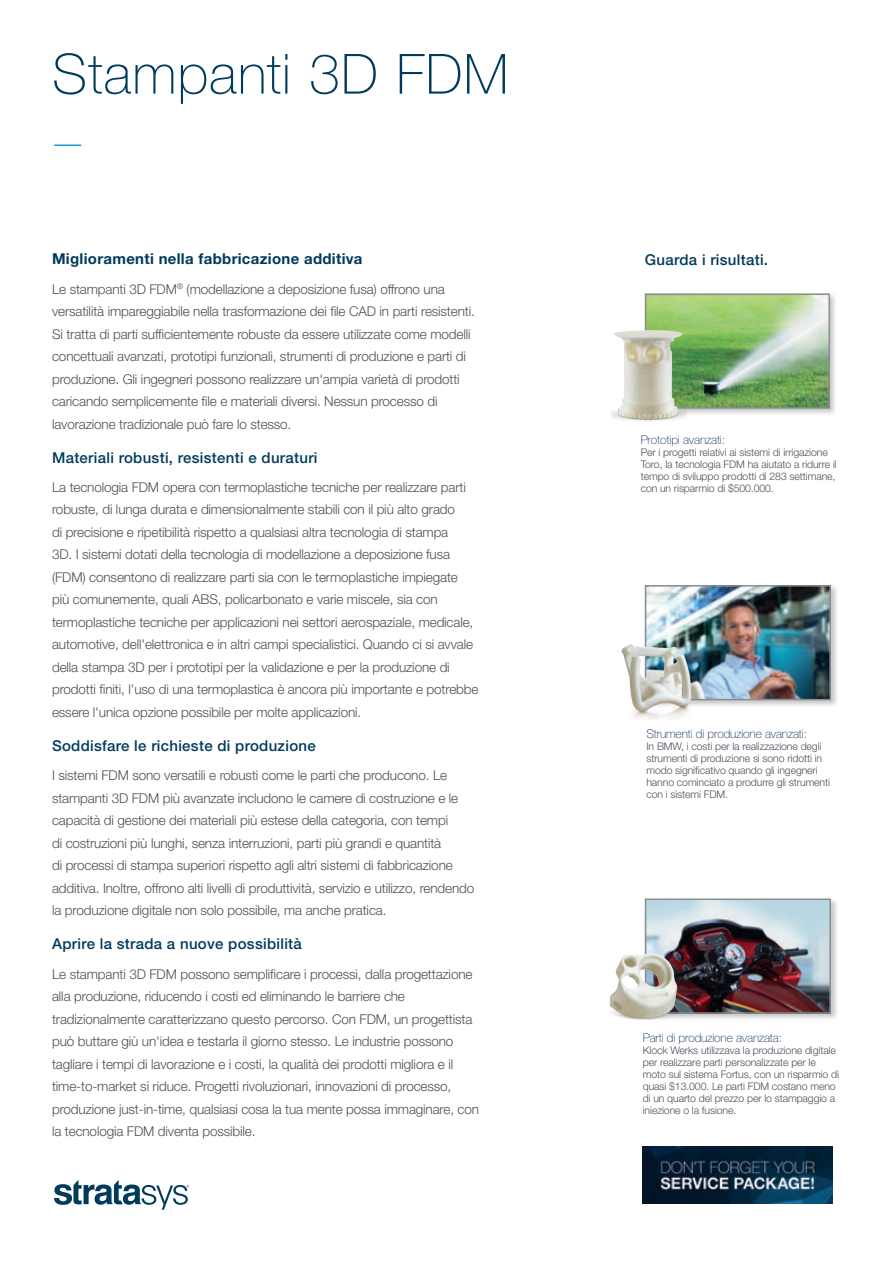
<style>
.page{position:relative;width:893px;height:1263px;background:#fff}
.page>*{position:absolute;margin:0;border:0;box-sizing:border-box;transform-origin:0 0}
.t1{font:100 55.5px "Helvetica Neue LT Std";letter-spacing:.015em;color:#003b5c}
.t2{font:500 15px "Helvetica Neue LT Std";letter-spacing:.02em;color:#003b5c}
.t3{font:700 15px "Helvetica Neue LT Std";letter-spacing:.02em;color:#003b5c}
.t4{font:300 13.5px/22.5px "Helvetica Neue LT Std";letter-spacing:-.01em;color:#4c5056}
.t5{font:100 12px "Helvetica Neue LT Std";letter-spacing:-.01em;color:#0e3053}
.t6{font:300 10.5px/12px "Helvetica Neue LT Std";letter-spacing:-.01em;color:#4c5056}
</style>
<div class="page">
<svg style="left:54px;top:1180px;width:135px;height:30px"></svg>
<div style="left:643px;top:292px;width:195px;height:125px;background:#231f20;opacity:.25"></div>
<img style="left:648px;top:296px;width:179px;height:110px">
<div style="left:645px;top:293px;width:185px;height:116px;border:2px solid #8a8c8f"></div>
<img style="left:611px;top:329px;width:76px;height:92px">
<div style="left:643px;top:583px;width:196px;height:125px;background:#231f20;opacity:.25"></div>
<img style="left:648px;top:588px;width:180px;height:109px">
<div style="left:645px;top:585px;width:186px;height:115px;border:2px solid #8a8c8f"></div>
<img style="left:621px;top:636px;width:79px;height:84px">
<div style="left:643px;top:897px;width:196px;height:125px;background:#231f20;opacity:.25"></div>
<img style="left:648px;top:901px;width:180px;height:110px">
<div style="left:645px;top:898px;width:186px;height:116px;border:2px solid #8a8c8f"></div>
<img style="left:609px;top:942px;width:77px;height:80px">
<hr style="left:54px;top:144px;width:27px;height:2px;background:#199eda">
<img style="left:643px;top:1146px;width:190px;height:57px">
<h1 class="t1" style="left:52px;top:42px;width:458px">Stampanti 3D FDM</h1>
<p class="t3" style="left:52px;top:250px;width:312px">Miglioramenti nella fabbricazione additiva</p>
<p class="t4" style="left:52px;top:277px;width:424px">Le stampanti 3D FDM<sup>®</sup> (modellazione a deposizione fusa) offrono una versatilità impareggiabile nella trasformazione dei file CAD in parti resistenti.<br>Si tratta di parti sufficientemente robuste da essere utilizzate come modelli concettuali avanzati, prototipi funzionali, strumenti di produzione e parti di produzione. Gli ingegneri possono realizzare un'ampia varietà di prodotti caricando semplicemente file e materiali diversi. Nessun processo di lavorazione tradizionale può fare lo stesso.</p>
<p class="t2" style="left:52px;top:448px;width:267px">Materiali robusti, resistenti e duraturi</p>
<p class="t4" style="left:52px;top:475px;width:428px">La tecnologia FDM opera con termoplastiche tecniche per realizzare parti robuste, di lunga durata e dimensionalmente stabili con il più alto grado<br>di precisione e ripetibilità rispetto a qualsiasi altra tecnologia di stampa<br>3D. I sistemi dotati della tecnologia di modellazione a deposizione fusa (FDM) consentono di realizzare parti sia con le termoplastiche impiegate più comunemente, quali ABS, policarbonato e varie miscele, sia con termoplastiche tecniche per applicazioni nei settori aerospaziale, medicale, automotive, dell'elettronica e in altri campi specialistici. Quando ci si avvale della stampa 3D per i prototipi per la validazione e per la produzione di prodotti finiti, l'uso di una termoplastica è ancora più importante e potrebbe essere l'unica opzione possibile per molte applicazioni.</p>
<p class="t2" style="left:52px;top:737px;width:265px">Soddisfare le richieste di produzione</p>
<p class="t4" style="left:52px;top:764px;width:424px">I sistemi FDM sono versatili e robusti come le parti che producono. Le stampanti 3D FDM più avanzate includono le camere di costruzione e le capacità di gestione dei materiali più estese della categoria, con tempi<br>di costruzioni più lunghi, senza interruzioni, parti più grandi e quantità<br>di processi di stampa superiori rispetto agli altri sistemi di fabbricazione additiva. Inoltre, offrono alti livelli di produttività, servizio e utilizzo, rendendo la produzione digitale non solo possibile, ma anche pratica.</p>
<p class="t2" style="left:52px;top:935px;width:251px">Aprire la strada a nuove possibilità</p>
<p class="t4" style="left:52px;top:962px;width:428px">Le stampanti 3D FDM possono semplificare i processi, dalla progettazione alla produzione, riducendo i costi ed eliminando le barriere che tradizionalmente caratterizzano questo percorso. Con FDM, un progettista può buttare giù un'idea e testarla il giorno stesso. Le industrie possono tagliare i tempi di lavorazione e i costi, la qualità dei prodotti migliora e il time-to-market si riduce. Progetti rivoluzionari, innovazioni di processo, produzione just-in-time, qualsiasi cosa la tua mente possa immaginare, con la tecnologia FDM diventa possibile.</p>
<p class="t2" style="left:645px;top:250px;width:125px">Guarda i risultati.</p>
<p class="t5" style="left:641px;top:433px;width:86px">Prototipi avanzati:</p>
<p class="t6" style="left:641px;top:446px;width:198px">Per i progetti relativi ai sistemi di irrigazione Toro, la tecnologia FDM ha aiutato a ridurre il tempo di sviluppo prodotti di 283 settimane, con un risparmio di $500.000.</p>
<p class="t5" style="left:646px;top:727px;width:162px">Strumenti di produzione avanzati:</p>
<p class="t6" style="left:646px;top:740px;width:185px">In BMW, i costi per la realizzazione degli strumenti di produzione si sono ridotti in modo significativo quando gli ingegneri hanno cominciato a produrre gli strumenti con i sistemi FDM.</p>
<p class="t5" style="left:643px;top:1031px;width:141px">Parti di produzione avanzata:</p>
<p class="t6" style="left:643px;top:1044px;width:198px">Klock Werks utilizzava la produzione digitale per realizzare parti personalizzate per le moto sul sistema Fortus, con un risparmio di quasi $13.000. Le parti FDM costano meno di un quarto del prezzo per lo stampaggio a iniezione o la fusione.</p>
</div>
